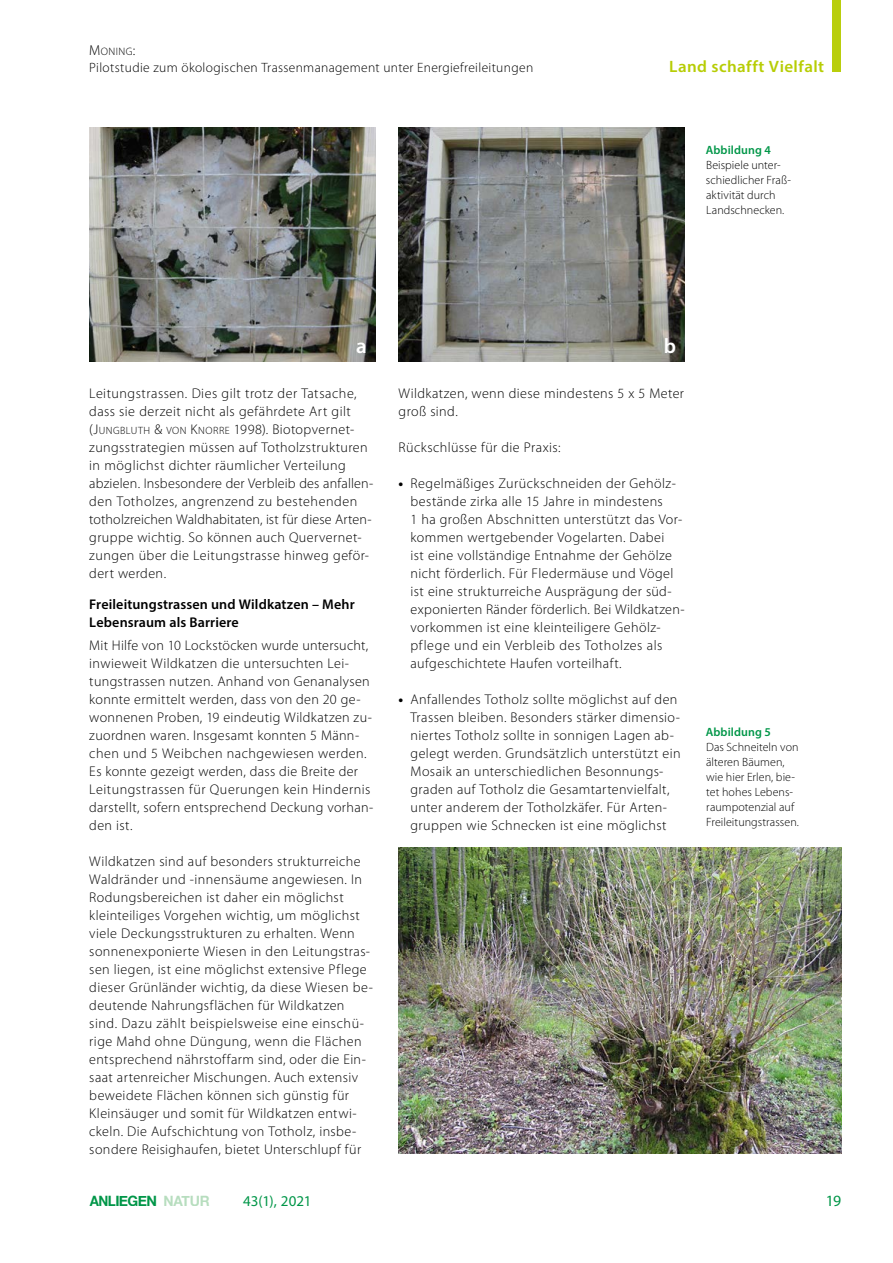
<style>
.page{position:relative;width:893px;height:1263px;background:#fff}
.page>*{position:absolute;margin:0;border:0;box-sizing:border-box;transform-origin:0 0}
.P__Fließtext_2Sp{font:600 21px "Myriad Pro";color:#fff}
.t1{font:600 16.5px "Myriad Pro";letter-spacing:.025em;color:#b7cd05}
.t2{font:15.75px "Myriad Pro";color:#009648}
.t3{font:15px "Myriad Pro";color:#009648}
.t4{font:700 14.25px "Helvetica Neue";letter-spacing:-.035em;color:#009648;scale:.94 1}
.P__Fließtext_2Sp-2{font:300 14.1px/18px "Myriad Pro";letter-spacing:.03em;color:#000}
.P__Fließtext_Aufzäh{font:300 14.1px/18px "Myriad Pro";letter-spacing:.025em;color:#000}
.H1__Headline_Fliess{font:600 14.1px/18px "Myriad Pro";letter-spacing:.01em;color:#000}
.t5{font:300 13.5px "Myriad Pro";letter-spacing:.025em;color:#000}
.Bildlegende_linksbün{font:300 12px/15px "Myriad Pro";letter-spacing:.005em;color:#000}
.Bildlegende_Headline{font:600 12px "Myriad Pro";letter-spacing:.01em;color:#009648}
.t6{font:300 10.8px "Myriad Pro";letter-spacing:.035em;color:#000}
.s1{font-size:14.4px}
.s2{font-style:inherit}
.s3{font-size:10.65px}
.s4{font-weight:700}
.s5{color:rgb(111 188 126/.5)}
</style>
<div class="page">
<img style="left:89px;top:128px;width:286px;height:233px">
<img style="left:399px;top:128px;width:286px;height:233px">
<img style="left:399px;top:848px;width:442px;height:306px">
<div style="left:833px;top:0;width:8px;height:71px;background:#b9ce0c"></div>
<p class="t6" style="left:89px;top:45px;width:48px"><span class="s1">M</span>ONING<span class="s1">:</span></p>
<p class="t5" style="left:89px;top:59px;width:445px">Pilotstudie zum ökologischen Trassenmanagement unter Energiefreileitungen</p>
<p class="t1" style="left:669px;top:55px;width:156px">Land schafft Vielfalt</p>
<p class="Bildlegende_Headline" style="left:706px;top:142px;width:67px">Abbildung 4</p>
<p class="Bildlegende_linksbün" style="left:706px;top:157px;width:86px">Beispiele unter&shy;schiedlicher Fraß&shy;aktivität durch<br>Landschnecken.</p>
<p class="P__Fließtext_2Sp" style="left:356px;top:333px;width:12px">a</p>
<p class="P__Fließtext_2Sp" style="left:664px;top:333px;width:14px">b</p>
<p class="P__Fließtext_2Sp-2" style="left:89px;top:384px;width:285px">Leitungstrassen. Dies gilt trotz der Tatsache, dass sie derzeit nicht als gefährdete Art gilt (<span class="s2">J</span><span class="s3">UNGBLUTH</span> &amp; <span class="s3">VON</span> <span class="s2">K</span><span class="s3">NORRE</span> 1998). Biotopvernet&shy;zungsstrategien müssen auf Totholzstrukturen in möglichst dichter räumlicher Verteilung abzielen. Insbesondere der Verbleib des anfallen&shy;den Totholzes, angrenzend zu bestehenden totholzreichen Waldhabitaten, ist für diese Arten-- gruppe wichtig. So können auch Quervernet&shy;zungen über die Leitungstrasse hinweg geför&shy;dert werden.</p>
<h1 class="H1__Headline_Fliess" style="left:89px;top:595px;width:267px">Freileitungstrassen und Wildkatzen – Mehr<br>Lebensraum als Barriere</h1>
<p class="P__Fließtext_2Sp-2" style="left:89px;top:636px;width:286px">Mit Hilfe von 10 Lockstöcken wurde untersucht, inwieweit Wildkatzen die untersuchten Lei&shy;tungstrassen nutzen. Anhand von Genanalysen konnte ermittelt werden, dass von den 20 ge&shy;wonnenen Proben, 19 eindeutig Wildkatzen zu&shy;zuordnen waren. Insgesamt konnten 5 Männ&shy;chen und 5 Weibchen nachgewiesen werden.<br>Es konnte gezeigt werden, dass die Breite der Leitungstrassen für Querungen kein Hindernis darstellt, sofern entsprechend Deckung vorhan&shy;den ist.</p>
<p class="P__Fließtext_2Sp-2" style="left:89px;top:852px;width:285px">Wildkatzen sind auf besonders strukturreiche Waldränder und -innensäume angewiesen. In Rodungsbereichen ist daher ein möglichst kleinteiliges Vorgehen wichtig, um möglichst viele Deckungsstrukturen zu erhalten. Wenn sonnenexponierte Wiesen in den Leitungstras&shy;sen liegen, ist eine möglichst extensive Pflege dieser Grünländer wichtig, da diese Wiesen be&shy;deutende Nahrungsflächen für Wildkatzen sind. Dazu zählt beispielsweise eine einschü&shy;rige Mahd ohne Düngung, wenn die Flächen entsprechend nährstoffarm sind, oder die Ein&shy;saat artenreicher Mischungen. Auch extensiv beweidete Flächen können sich günstig für Kleinsäuger und somit für Wildkatzen entwi&shy;ckeln. Die Aufschichtung von Totholz, insbe&shy;sondere Reisighaufen, bietet Unterschlupf für</p>
<p class="P__Fließtext_2Sp-2" style="left:399px;top:384px;width:287px">Wildkatzen, wenn diese mindestens 5 x 5 Meter groß sind.</p>
<p class="P__Fließtext_2Sp-2" style="left:399px;top:438px;width:163px">Rückschlüsse für die Praxis:</p>
<p class="P__Fließtext_Aufzäh" style="left:411px;top:474px;width:275px;text-indent:-12px"><span class="s4">•</span> Regelmäßiges Zurückschneiden der Gehölz&shy;bestände zirka alle 15 Jahre in mindestens<br>1 ha großen Abschnitten unterstützt das Vor&shy;kommen wertgebender Vogelarten. Dabei<br>ist eine vollständige Entnahme der Gehölze nicht förderlich. Für Fledermäuse und Vögel ist eine strukturreiche Ausprägung der süd&shy;exponierten Ränder förderlich. Bei Wildkatzen&shy;vorkommen ist eine kleinteiligere Gehölz&shy;pflege und ein Verbleib des Totholzes als aufgeschichtete Haufen vorteilhaft.</p>
<p class="P__Fließtext_Aufzäh" style="left:411px;top:690px;width:272px;text-indent:-12px"><span class="s4">•</span> Anfallendes Totholz sollte möglichst auf den Trassen bleiben. Besonders stärker dimensio&shy;niertes Totholz sollte in sonnigen Lagen ab&shy;gelegt werden. Grundsätzlich unterstützt ein Mosaik an unterschiedlichen Besonnungs&shy;graden auf Totholz die Gesamtartenvielfalt, unter anderem der Totholzkäfer. Für Arten&shy;gruppen wie Schnecken ist eine möglichst</p>
<p class="Bildlegende_Headline" style="left:706px;top:725px;width:67px">Abbildung 5</p>
<p class="Bildlegende_linksbün" style="left:706px;top:740px;width:94px">Das Schneiteln von älteren Bäumen, wie hier Erlen, bie&shy;tet hohes Lebens&shy;raumpotenzial auf<br>Freileitungstrassen.</p>
<p class="t4" style="left:90px;top:1189px;width:129px">ANLIEGEN <span class="s5">NATUR</span></p>
<p class="t3" style="left:243px;top:1191px;width:70px">43(1), 2021</p>
<p class="t2" style="left:826px;top:1191px;width:17px">19</p>
</div>
